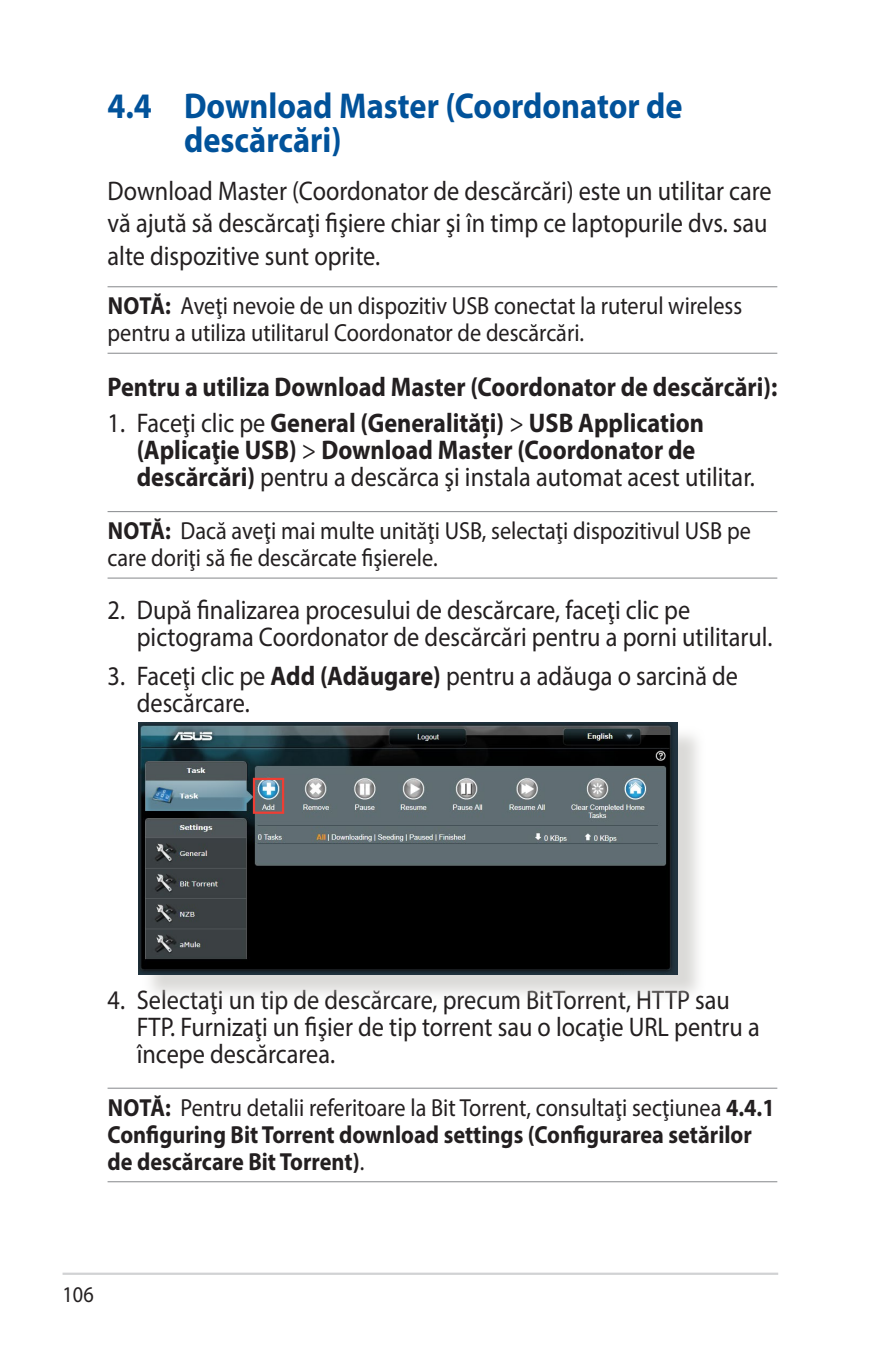
<style>
.page{position:relative;width:893px;height:1346px;background:#fff}
.page>*{position:absolute;margin:0;border:0;box-sizing:border-box;transform-origin:0 0}
.t1{font:700 36px/33.8px "Myriad Pro";color:#01529a;scale:.9 1}
.t2{font:27px/27px "Myriad Pro";color:#231f20;scale:.9 1}
.t3{font:700 27px/27px "Myriad Pro";color:#231f20;scale:.9 1}
.t4{font:24.75px/27px "Myriad Pro";color:#231f20;scale:.9 1}
.t5{font:700 24.75px/27px "Myriad Pro";color:#231f20;scale:.9 1}
.t6{font:22.5px "Myriad Pro";color:#231f20;scale:.9 1}
.s1{font-weight:700}
.s2{font-weight:400}
</style>
<div class="page">
<hr style="left:63px;top:1272px;width:715px;height:3px;background:#d1d2d4">
<hr style="left:108px;top:286px;width:669px;height:1px;background:#939598">
<hr style="left:108px;top:353px;width:669px;height:1px;background:#939598">
<hr style="left:108px;top:511px;width:669px;height:1px;background:#939598">
<hr style="left:108px;top:577px;width:669px;height:2px;background:#939598">
<hr style="left:108px;top:1087px;width:669px;height:2px;background:#939598">
<hr style="left:108px;top:1181px;width:669px;height:1px;background:#939598">
<div style="left:142px;top:726px;width:564px;height:276px;background:#cfcecb;opacity:.75"></div>
<img style="left:138px;top:722px;width:540px;height:252px">
<div style="left:253px;top:778px;width:31px;height:36px;border:2px solid #ee3e34"></div>
<h1 class="t1" style="left:184px;top:88px;width:556px;text-indent:-76px">4.4 Download Master (Coordonator de descărcări)</h1>
<p class="t2" style="left:108px;top:174px;width:739px;line-height:32.4px">Download Master (Coordonator de descărcări) este un utilitar care vă ajută să descărcaţi fişiere chiar şi în timp ce laptopurile dvs. sau alte dispozitive sunt oprite.</p>
<p class="t4" style="left:108px;top:292px;width:707px"><span class="s1">NOTĂ:</span> Aveţi nevoie de un dispozitiv USB conectat la ruterul wireless pentru a utiliza utilitarul Coordonator de descărcări.</p>
<p class="t3" style="left:108px;top:372px;width:746px">Pentru a utiliza Download Master (Coordonator de descărcări):</p>
<p class="t3" style="left:137px;top:409px;width:688px;text-indent:-29px"><span class="s2">1. Faceţi clic pe</span> General (Generalități) <span class="s2">&gt;</span> USB Application (Aplicaţie USB) <span class="s2">&gt;</span> Download Master (Coordonator de descărcări) <span class="s2">pentru a descărca şi instala automat acest utilitar.</span></p>
<p class="t4" style="left:108px;top:517px;width:716px"><span class="s1">NOTĂ:</span> Dacă aveţi mai multe unităţi USB, selectaţi dispozitivul USB pe care doriţi să fie descărcate fişierele.</p>
<p class="t2" style="left:137px;top:595px;width:708px;text-indent:-29px">2. După finalizarea procesului de descărcare, faceţi clic pe pictograma Coordonator de descărcări pentru a porni utilitarul.</p>
<p class="t2" style="left:137px;top:662px;width:670px;text-indent:-29px">3. Faceţi clic pe <span class="s1">Add (Adăugare)</span> pentru a adăuga o sarcină de descărcare.</p>
<p class="t2" style="left:137px;top:986px;width:694px;text-indent:-29px">4. Selectaţi un tip de descărcare, precum BitTorrent, HTTP sau<br>FTP. Furnizaţi un fişier de tip torrent sau o locaţie URL pentru a începe descărcarea.</p>
<p class="t5" style="left:108px;top:1093px;width:743px">NOTĂ: <span class="s2">Pentru detalii referitoare la Bit Torrent, consultaţi secţiunea</span> 4.4.1<br>Configuring Bit Torrent download settings (Configurarea setărilor de descărcare Bit Torrent)<span class="s2">.</span></p>
<p class="t6" style="left:63px;top:1281px;width:36px">106</p>
</div>
